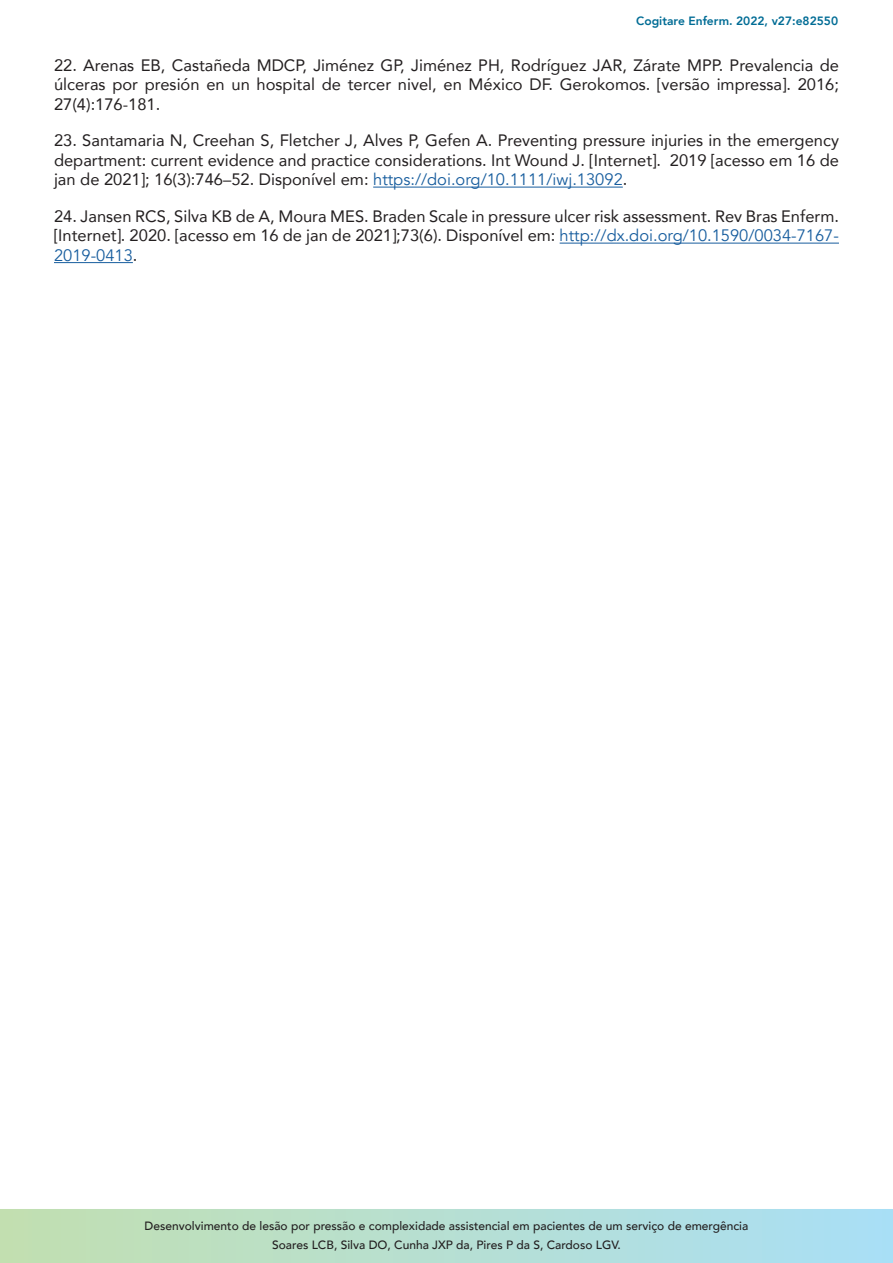
<style>
.page{position:relative;width:893px;height:1263px;background:#fff}
.page>*{position:absolute;margin:0;border:0;box-sizing:border-box;transform-origin:0 0}
.TEXTO{font:16.5px/19.5px "Avenir";color:#231f20;text-align:justify}
.t1{font:500 12px/18.6px "Avenir";color:#231f20;text-align:center}
.t2{font:800 12px "Avenir";color:#006c95}
.s1{color:#175d9e}
</style>
<div class="page">
<svg style="left:0;top:1209px;width:893px;height:54px;background:#b6dfd2"></svg>
<hr style="left:373px;top:187px;width:250px;height:1px;background:#175d9e">
<hr style="left:560px;top:243px;width:279px;height:1px;background:#175d9e">
<hr style="left:54px;top:262px;width:79px;height:1px;background:#175d9e">
<p class="t2" style="left:636px;top:10px;width:203px">Cogitare Enferm. 2022, v27:e82550</p>
<p class="TEXTO" style="left:54px;top:55px;width:786px">22. Arenas EB, Castañeda MDCP, Jiménez GP, Jiménez PH, Rodríguez JAR, Zárate MPP. Prevalencia de úlceras por presión en un hospital de tercer nivel, en México DF. Gerokomos. [versão impressa]. 2016; 27(4):176-181.</p>
<p class="TEXTO" style="left:54px;top:130px;width:786px">23. Santamaria N, Creehan S, Fletcher J, Alves P, Gefen A. Preventing pressure injuries in the emergency department: current evidence and practice considerations. Int Wound J. [Internet]. 2019 [acesso em 16 de jan de 2021]; 16(3):746–52. Disponível em: <span class="s1">https://doi.org/10.1111/iwj.13092</span>.</p>
<p class="TEXTO" style="left:54px;top:206px;width:786px">24. Jansen RCS, Silva KB de A, Moura MES. Braden Scale in pressure ulcer risk assessment. Rev Bras Enferm. [Internet]. 2020. [acesso em 16 de jan de 2021];73(6). Disponível em: <span class="s1">http://dx.doi.org/10.1590/0034-7167- 2019-0413</span>.</p>
<p class="t1" style="left:145px;top:1216px;width:605px">Desenvolvimento de lesão por pressão e complexidade assistencial em pacientes de um serviço de emergência<br>Soares LCB, Silva DO, Cunha JXP da, Pires P da S, Cardoso LGV.</p>
</div>
